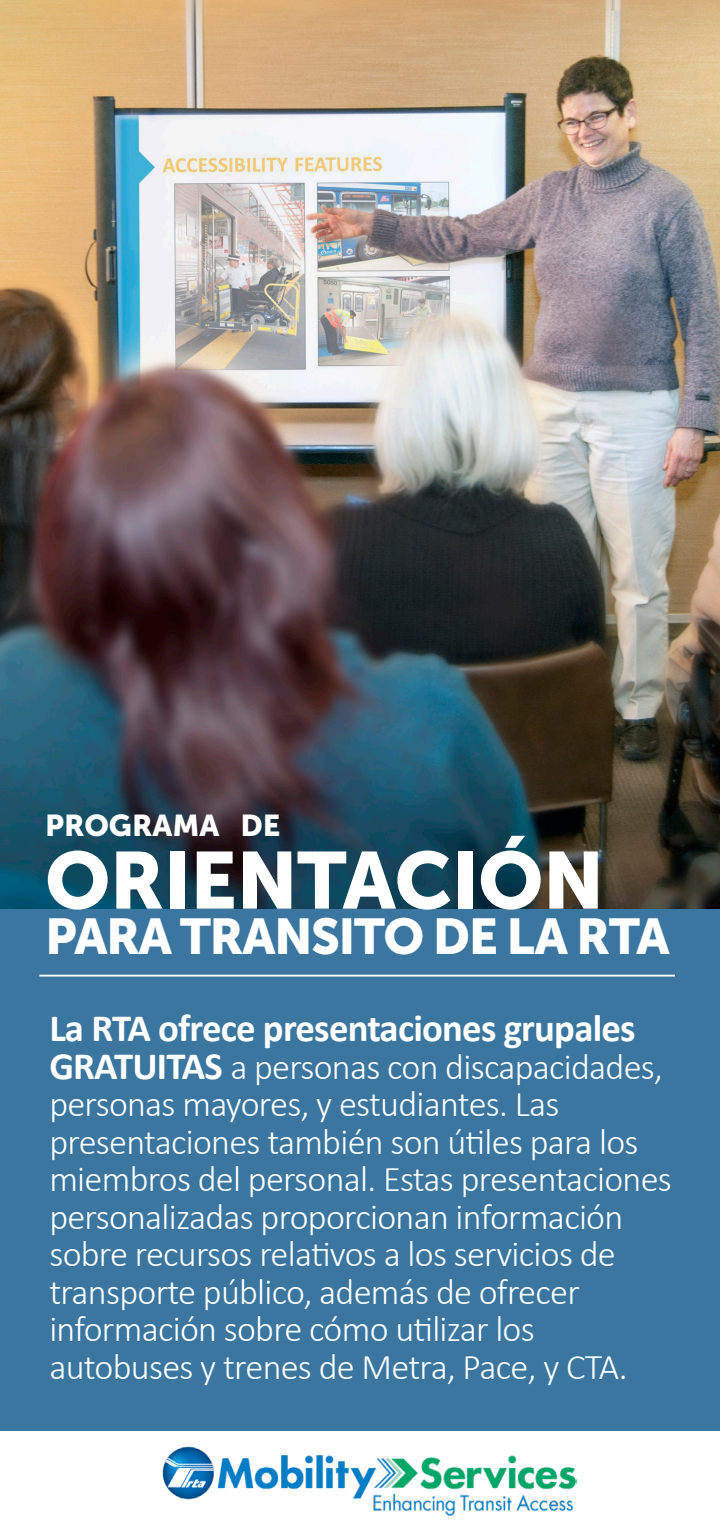
<style>
.page{position:relative;width:720px;height:1530px;background:#fff}
.page>*{position:absolute;margin:0;border:0;box-sizing:border-box;transform-origin:0 0}
.t1{font:80px "Museo Sans 900";letter-spacing:-.01em;color:#fff}
.t2{font:50px "Museo Sans 900";letter-spacing:-.03em;color:#fff}
.t3{font:700 38.75px "Calibri";letter-spacing:-.02em;color:#fff}
.t4{font:300 36.25px/37.5px "Calibri";letter-spacing:-.02em;color:#fff}
.t5{font:30px "Museo Sans 900";color:#fff}
.s1{font-weight:700;font-size:38.75px}
</style>
<div class="page">
<div style="left:0;top:905px;width:720px;height:526px;background:#3a769f"></div>
<img style="left:0;top:0;width:720px;height:908px">
<img style="left:162px;top:1446px;width:415px;height:69px">
<hr style="left:39px;top:975px;width:636px;height:2px;background:#fff">
<p class="t5" style="left:45px;top:809px;width:237px">PROGRAMA DE</p>
<p class="t1" style="left:45px;top:835px;width:561px">ORIENTACIÓN</p>
<p class="t2" style="left:45px;top:908px;width:626px">PARA TRANSITO DE LA RTA</p>
<p class="t3" style="left:49px;top:1004px;width:588px">La RTA ofrece presentaciones grupales</p>
<p class="t4" style="left:49px;top:1048px;width:624px"><span class="s1">GRATUITAS</span> a personas con discapacidades, personas mayores, y estudiantes. Las presentaciones también son útiles para los miembros del personal. Estas presentaciones personalizadas proporcionan información sobre recursos relativos a los servicios de transporte público, además de ofrecer información sobre cómo utilizar los autobuses y trenes de Metra, Pace, y CTA.</p>
</div>
